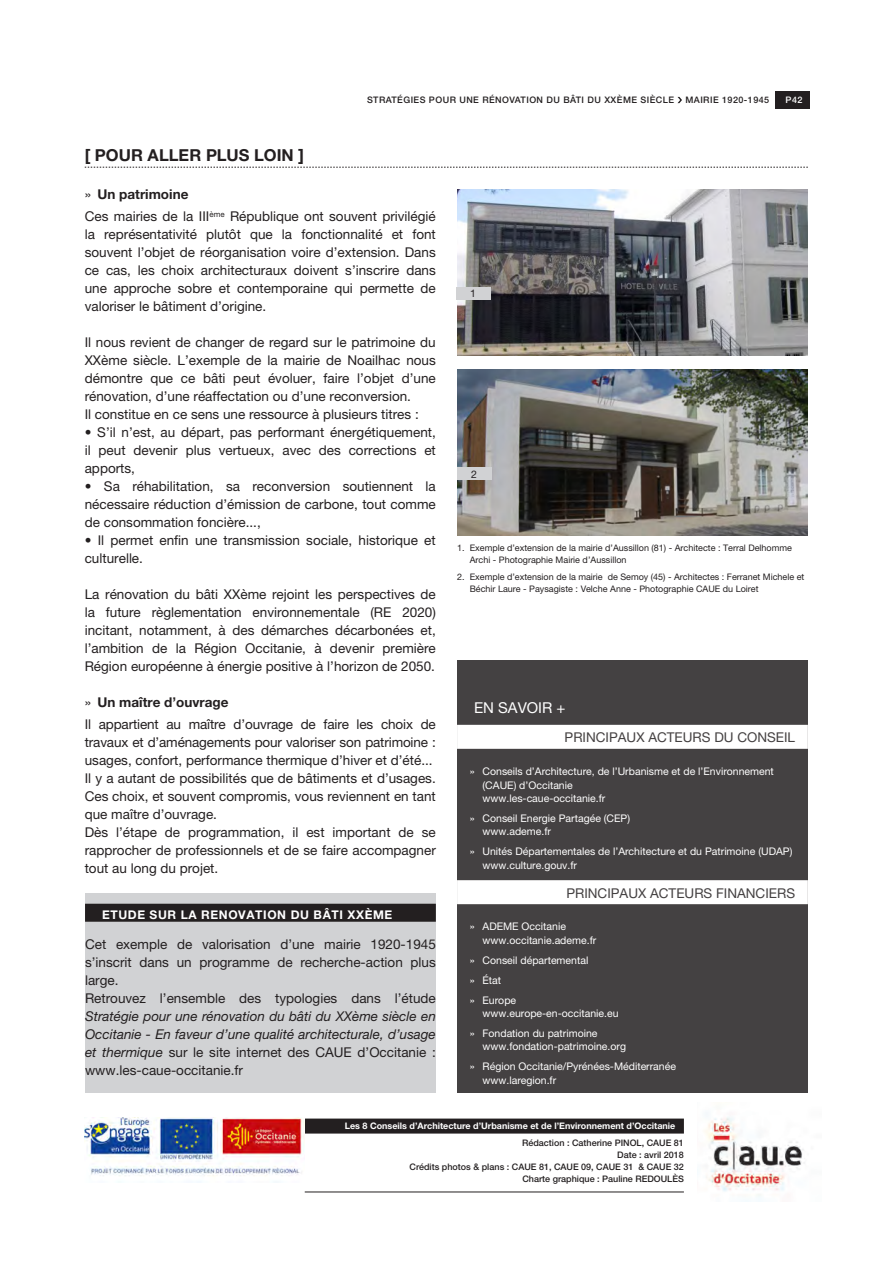
<style>
.page{position:relative;width:893px;height:1263px;background:#fff}
.page>*{position:absolute;margin:0;border:0;box-sizing:border-box;transform-origin:0 0}
.Contenu___Titre{font:700 16.5px "Helvetica Neue LT Pro";letter-spacing:.005em;color:#231f20}
.t1{font:15px "Helvetica Neue LT Pro";color:#fff}
.Contenu___texte{font:13.5px/18px "Helvetica Neue LT Pro";color:#231f20;text-align:justify}
.Contenu___texte-2{font:italic 13.5px/18px "Helvetica Neue LT Pro";color:#231f20;text-align:justify}
.Contenu___Sous-titre{font:700 13.5px "Helvetica Neue LT Pro";color:#231f20}
.Encart___Titre{font:700 12px "Helvetica Neue LT Pro";letter-spacing:.05em;color:#fff}
.t2{font:10.5px/13.5px "Helvetica Neue LT Pro";color:#fff}
.légende___numérotati{font:10.5px "Helvetica Neue LT Pro";color:#231f20}
.légende___descriptif{font:9px/12px "Helvetica Neue LT Pro";color:#231f20}
.t3{font:500 9px "Helvetica Neue LT Pro";color:#231f20}
.t4{font:700 9px "Helvetica Neue LT Pro";color:#fff}
.t5{font:500 9px "Helvetica Neue LT Pro";letter-spacing:.05em;color:#231f20}
.t6{font:500 9px "Helvetica Neue LT Pro";color:#fff}
.s1{font-weight:400}
.s2{font-style:normal}
</style>
<div class="page">
<div style="left:775px;top:91px;width:34px;height:17px;background:#231f20"></div>
<img style="left:704px;top:1113px;width:101px;height:88px">
<div style="left:305px;top:1118px;width:379px;height:15px;background:#231f20"></div>
<img style="left:85px;top:1117px;width:220px;height:65px">
<hr style="left:305px;top:1191px;width:379px;height:1px;background:#231f20">
<svg style="left:677px;top:97px;width:5px;height:6px"></svg>
<div style="left:85px;top:893px;width:351px;height:200px;background:#d1d2d4"></div>
<div style="left:85px;top:904px;width:351px;height:18px;background:#231f20"></div>
<img style="left:457px;top:189px;width:350px;height:166px">
<img style="left:457px;top:370px;width:351px;height:165px">
<div style="left:456px;top:287px;width:34px;height:13px;background:#d1d2d4"></div>
<div style="left:457px;top:467px;width:34px;height:13px;background:#d1d2d4"></div>
<div style="left:457px;top:660px;width:351px;height:433px;background:#444142"></div>
<div style="left:457px;top:725px;width:351px;height:24px;background:#fff"></div>
<div style="left:457px;top:880px;width:351px;height:24px;background:#fff"></div>
<svg style="left:85px;top:167px;width:723px;height:1px"></svg>
<p class="Contenu___Titre" style="left:85px;top:145px;width:221px">[ POUR ALLER PLUS LOIN ]</p>
<p class="t5" style="left:367px;top:95px;width:309px">STRATÉGIES POUR UNE RÉNOVATION DU BÂTI DU XXÈME SIÈCLE</p>
<p class="t5" style="left:685px;top:95px;width:85px">MAIRIE 1920-1945</p>
<p class="t6" style="left:785px;top:95px;width:18px">P42</p>
<p class="Contenu___Sous-titre" style="left:85px;top:186px;width:105px"><span class="s1">»</span> Un patrimoine</p>
<p class="Contenu___texte" style="left:85px;top:207px;width:353px">Ces mairies de la III<sup>ème</sup> République ont souvent privilégié la représentativité plutôt que la fonctionnalité et font souvent l’objet de réorganisation voire d’extension. Dans ce cas, les choix architecturaux doivent s’inscrire dans une approche sobre et contemporaine qui permette de valoriser le bâtiment d’origine.</p>
<p class="Contenu___texte" style="left:85px;top:333px;width:353px">Il nous revient de changer de regard sur le patrimoine du XXème siècle. L’exemple de la mairie de Noailhac nous démontre que ce bâti peut évoluer, faire l’objet d’une rénovation, d’une réaffectation ou d’une reconversion.</p>
<p class="Contenu___texte" style="left:85px;top:405px;width:336px">Il constitue en ce sens une ressource à plusieurs titres :</p>
<p class="Contenu___texte" style="left:85px;top:423px;width:353px">• S’il n’est, au départ, pas performant énergétiquement, il peut devenir plus vertueux, avec des corrections et apports,</p>
<p class="Contenu___texte" style="left:85px;top:477px;width:353px">• Sa réhabilitation, sa reconversion soutiennent la nécessaire réduction d’émission de carbone, tout comme de consommation foncière...,</p>
<p class="Contenu___texte" style="left:85px;top:531px;width:353px">• Il permet enfin une transmission sociale, historique et culturelle.</p>
<p class="Contenu___texte" style="left:85px;top:585px;width:353px">La rénovation du bâti XXème rejoint les perspectives de la future règlementation environnementale (RE 2020) incitant, notamment, à des démarches décarbonées et, l’ambition de la Région Occitanie, à devenir première Région européenne à énergie positive à l’horizon de 2050.</p>
<p class="Contenu___Sous-titre" style="left:85px;top:694px;width:145px"><span class="s1">»</span> Un maître d’ouvrage</p>
<p class="Contenu___texte" style="left:85px;top:715px;width:353px">Il appartient au maître d’ouvrage de faire les choix de travaux et d’aménagements pour valoriser son patrimoine : usages, confort, performance thermique d’hiver et d’été...</p>
<p class="Contenu___texte" style="left:85px;top:769px;width:353px">Il y a autant de possibilités que de bâtiments et d’usages.<br>Ces choix, et souvent compromis, vous reviennent en tant que maître d’ouvrage.</p>
<p class="Contenu___texte" style="left:85px;top:823px;width:353px">Dès l’étape de programmation, il est important de se rapprocher de professionnels et de se faire accompagner tout au long du projet.</p>
<p class="Encart___Titre" style="left:102px;top:907px;width:292px">ETUDE SUR LA RENOVATION DU BÂTI XXÈME</p>
<p class="Contenu___texte" style="left:85px;top:935px;width:352px">Cet exemple de valorisation d’une mairie 1920-1945 s’inscrit dans un programme de recherche-action plus large.</p>
<p class="Contenu___texte-2" style="left:85px;top:989px;width:352px"><span class="s2">Retrouvez l’ensemble des typologies dans l’étude </span>Stratégie pour une rénovation du bâti du XXème siècle en Occitanie - En faveur d’une qualité architecturale, d’usage et thermique <span class="s2">sur le site internet des CAUE d’Occitanie : www.les-caue-occitanie.fr</span></p>
<p class="légende___numérotati" style="left:470px;top:287px;width:7px">1</p>
<p class="légende___numérotati" style="left:471px;top:468px;width:7px">2</p>
<p class="légende___descriptif" style="left:470px;top:542px;width:324px;text-indent:-13px">1. Exemple d’extension de la mairie d’Aussillon (81) - Architecte : Terral Delhomme<br>Archi - Photographie Mairie d’Aussillon</p>
<p class="légende___descriptif" style="left:470px;top:570px;width:336px;text-indent:-13px">2. Exemple d’extension de la mairie de Semoy (45) - Architectes : Ferranet Michele et<br>Béchir Laure - Paysagiste : Velche Anne - Photographie CAUE du Loiret</p>
<p class="t1" style="left:474px;top:699px;width:93px">EN SAVOIR +</p>
<p class="Contenu___texte" style="left:565px;top:728px;width:232px">PRINCIPAUX ACTEURS DU CONSEIL</p>
<p class="t2" style="left:483px;top:764px;width:293px;text-indent:-13px">» Conseils d’Architecture, de l’Urbanisme et de l’Environnement (CAUE) d’Occitanie<br>www.les-caue-occitanie.fr</p>
<p class="t2" style="left:483px;top:811px;width:149px;text-indent:-13px">» Conseil Energie Partagée (CEP) www.ademe.fr</p>
<p class="t2" style="left:483px;top:845px;width:311px;text-indent:-13px">» Unités Départementales de l’Architecture et du Patrimoine (UDAP) www.culture.gouv.fr</p>
<p class="Contenu___texte" style="left:566px;top:884px;width:230px">PRINCIPAUX ACTEURS FINANCIERS</p>
<p class="t2" style="left:483px;top:920px;width:115px;text-indent:-13px">» ADEME Occitanie www.occitanie.ademe.fr</p>
<p class="t2" style="left:470px;top:950px;width:120px;line-height:20px">» Conseil départemental » État<br>» Europe</p>
<p class="t2" style="left:470px;top:1003px;width:150px;line-height:20px;text-indent:13px">www.europe-en-occitanie.eu » Fondation du patrimoine</p>
<p class="t2" style="left:470px;top:1036px;width:208px;line-height:20px;text-indent:13px">www.fondation-patrimoine.org<br>» Région Occitanie/Pyrénées-Méditerranée</p>
<p class="t2" style="left:483px;top:1073px;width:75px">www.laregion.fr</p>
<p class="t4" style="left:345px;top:1120px;width:332px">Les 8 Conseils d’Architecture d’Urbanisme et de l’Environnement d’Occitanie</p>
<p class="t3" style="left:522px;top:1137px;width:163px">Rédaction : Catherine PINOL, CAUE 81</p>
<p class="t3" style="left:617px;top:1149px;width:68px">Date : avril 2018</p>
<p class="t3" style="left:410px;top:1161px;width:276px">Crédits photos &amp; plans : CAUE 81, CAUE 09, CAUE 31 &amp; CAUE 32</p>
<p class="t3" style="left:522px;top:1173px;width:163px">Charte graphique : Pauline REDOULÈS</p>
</div>
